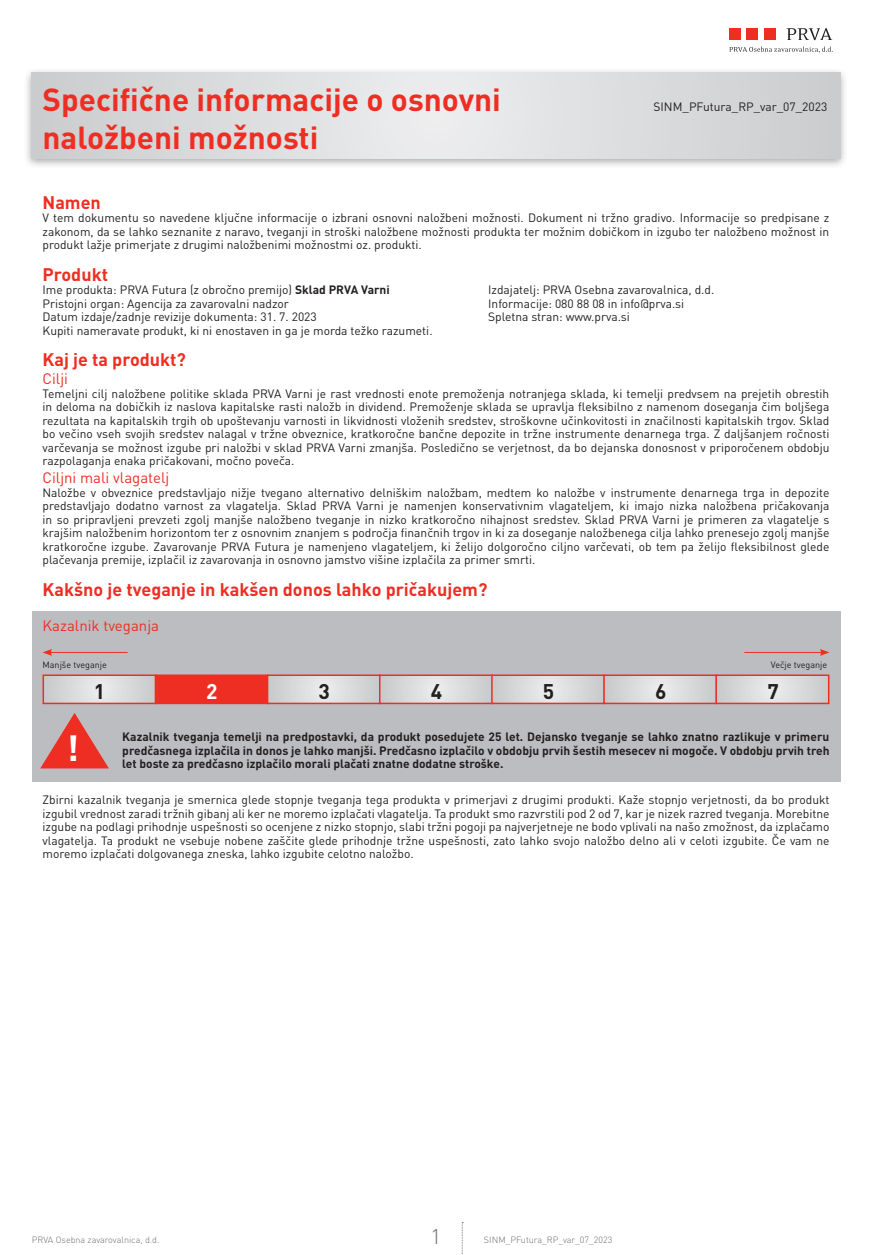
<style>
.page{position:relative;width:872px;height:1255px;background:#fff}
.page>*{position:absolute;margin:0;border:0;box-sizing:border-box;transform-origin:0 0}
.t1{font:700 36px "DIN Pro";color:#fff}
.t2{font:700 31.5px "DIN Pro";color:#ee2e22}
.t3{font:700 21px "DIN Pro";color:#231f20}
.t4{font:300 21px "DIN Pro";color:#6c6d70}
.t5{font:700 21px "DIN Pro";color:#fff}
.t6{font:700 18px "DIN Pro";color:#ee2e22}
.t7{font:15px "DIN Pro";color:#ee2e22}
.t8{font:12px/13.5px "DIN Pro";color:#231f20;text-align:justify}
.t9{font:700 12px/13.5px "DIN Pro";color:#231f20;text-align:justify}
.t10{font:300 9px "DIN Pro";color:#6c6d70}
.t11{font:9px "DIN Pro";color:#231f20}
.s1{font-weight:700}
</style>
<div class="page">
<svg style="left:462px;top:1222px;width:1px;height:33px"></svg>
<div style="left:729px;top:28px;width:11px;height:12px;background:#ee2e22"></div>
<div style="left:746px;top:28px;width:12px;height:12px;background:#ee2e22"></div>
<div style="left:764px;top:28px;width:11px;height:12px;background:#ee2e22"></div>
<svg style="left:786px;top:28px;width:46px;height:12px"></svg>
<svg style="left:729px;top:47px;width:103px;height:6px"></svg>
<div style="left:24px;top:67px;width:824px;height:103px;background:#231f20;opacity:.4"></div>
<svg style="left:32px;top:72px;width:808px;height:86px;background:#dbdcde"></svg>
<div style="left:32px;top:611px;width:808px;height:170px;background:#bcbdc0"></div>
<svg style="left:46px;top:677px;width:107px;height:24px;background:#d9dadc"></svg>
<div style="left:43px;top:674px;width:113px;height:30px;border:2px solid #ee2e22"></div>
<div style="left:155px;top:674px;width:114px;height:30px;background:#ee2e22;border:2px solid #ee2e22"></div>
<svg style="left:270px;top:677px;width:108px;height:24px;background:#d9dadc"></svg>
<div style="left:267px;top:674px;width:114px;height:30px;border:2px solid #ee2e22"></div>
<svg style="left:382px;top:677px;width:108px;height:24px;background:#d9dadc"></svg>
<div style="left:379px;top:674px;width:114px;height:30px;border:2px solid #ee2e22"></div>
<svg style="left:494px;top:677px;width:108px;height:24px;background:#d9dadc"></svg>
<div style="left:491px;top:674px;width:114px;height:30px;border:2px solid #ee2e22"></div>
<svg style="left:606px;top:677px;width:108px;height:24px;background:#d9dadc"></svg>
<div style="left:603px;top:674px;width:114px;height:30px;border:2px solid #ee2e22"></div>
<svg style="left:718px;top:677px;width:108px;height:24px;background:#d9dadc"></svg>
<div style="left:715px;top:674px;width:114px;height:30px;border:2px solid #ee2e22"></div>
<svg style="left:40px;top:713px;width:69px;height:55px"></svg>
<hr style="left:50px;top:652px;width:78px;height:1px;background:#ee2e22">
<svg style="left:43px;top:649px;width:9px;height:7px"></svg>
<hr style="left:744px;top:652px;width:78px;height:1px;background:#ee2e22">
<svg style="left:820px;top:649px;width:9px;height:7px"></svg>
<h2 class="t2" style="left:43px;top:78px;width:460px">Specifične informacije o osnovni</h2>
<h2 class="t2" style="left:43px;top:116px;width:277px">naložbeni možnosti</h2>
<p class="t8" style="left:653px;top:99px;width:175px">SINM_PFutura_RP_var_07_2023</p>
<h3 class="t6" style="left:43px;top:190px;width:60px">Namen</h3>
<p class="t8" style="left:43px;top:211px;width:788px">V tem dokumentu so navedene ključne informacije o izbrani osnovni naložbeni možnosti. Dokument ni tržno gradivo. Informacije so predpisane z zakonom, da se lahko seznanite z naravo, tveganji in stroški naložbene možnosti produkta ter možnim dobičkom in izgubo ter naložbeno možnost in produkt lažje primerjate z drugimi naložbenimi možnostmi oz. produkti.</p>
<h3 class="t6" style="left:43px;top:262px;width:67px">Produkt</h3>
<p class="t8" style="left:43px;top:283px;width:349px">Ime produkta: PRVA Futura (z obročno premijo) <span class="s1">Sklad PRVA Varni</span></p>
<p class="t8" style="left:488px;top:283px;width:227px">Izdajatelj: PRVA Osebna zavarovalnica, d.d.</p>
<p class="t8" style="left:43px;top:296px;width:248px">Pristojni organ: Agencija za zavarovalni nadzor</p>
<p class="t8" style="left:488px;top:296px;width:197px">Informacije: 080 88 08 in info@prva.si</p>
<p class="t8" style="left:43px;top:310px;width:276px">Datum izdaje/zadnje revizije dokumenta: 31. 7. 2023</p>
<p class="t8" style="left:488px;top:310px;width:143px">Spletna stran: www.prva.si</p>
<p class="t8" style="left:43px;top:323px;width:391px">Kupiti nameravate produkt, ki ni enostaven in ga je morda težko razumeti.</p>
<h3 class="t6" style="left:43px;top:347px;width:145px">Kaj je ta produkt?</h3>
<p class="t7" style="left:43px;top:369px;width:27px">Cilji</p>
<p class="t8" style="left:43px;top:386px;width:788px">Temeljni cilj naložbene politike sklada PRVA Varni je rast vrednosti enote premoženja notranjega sklada, ki temelji predvsem na prejetih obrestih in deloma na dobičkih iz naslova kapitalske rasti naložb in dividend. Premoženje sklada se upravlja fleksibilno z namenom doseganja čim boljšega rezultata na kapitalskih trgih ob upoštevanju varnosti in likvidnosti vloženih sredstev, stroškovne učinkovitosti in značilnosti kapitalskih trgov. Sklad bo večino vseh svojih sredstev nalagal v tržne obveznice, kratkoročne bančne depozite in tržne instrumente denarnega trga. Z daljšanjem ročnosti varčevanja se možnost izgube pri naložbi v sklad PRVA Varni zmanjša. Posledično se verjetnost, da bo dejanska donosnost v priporočenem obdobju razpolaganja enaka pričakovani, močno poveča.</p>
<p class="t7" style="left:43px;top:468px;width:128px">Ciljni mali vlagatelj</p>
<p class="t8" style="left:43px;top:485px;width:788px">Naložbe v obveznice predstavljajo nižje tvegano alternativo delniškim naložbam, medtem ko naložbe v instrumente denarnega trga in depozite predstavljajo dodatno varnost za vlagatelja. Sklad PRVA Varni je namenjen konservativnim vlagateljem, ki imajo nizka naložbena pričakovanja in so pripravljeni prevzeti zgolj manjše naložbeno tveganje in nizko kratkoročno nihajnost sredstev. Sklad PRVA Varni je primeren za vlagatelje s krajšim naložbenim horizontom ter z osnovnim znanjem s področja finančnih trgov in ki za doseganje naložbenega cilja lahko prenesejo zgolj manjše kratkoročne izgube. Zavarovanje PRVA Futura je namenjeno vlagateljem, ki želijo dolgoročno ciljno varčevati, ob tem pa želijo fleksibilnost glede plačevanja premije, izplačil iz zavarovanja in osnovno jamstvo višine izplačila za primer smrti.</p>
<h3 class="t6" style="left:43px;top:577px;width:446px">Kakšno je tveganje in kakšen donos lahko pričakujem?</h3>
<p class="t7" style="left:43px;top:615px;width:118px">Kazalnik tveganja</p>
<p class="t11" style="left:43px;top:658px;width:66px">Manjše tveganje</p>
<p class="t11" style="left:771px;top:658px;width:58px">Večje tveganje</p>
<h1 class="t1" style="left:67px;top:723px;width:14px">!</h1>
<h3 class="t3" style="left:94px;top:676px;width:13px">1</h3>
<h3 class="t5" style="left:206px;top:676px;width:13px">2</h3>
<h3 class="t3" style="left:318px;top:676px;width:13px">3</h3>
<h3 class="t3" style="left:431px;top:676px;width:13px">4</h3>
<h3 class="t3" style="left:543px;top:676px;width:13px">5</h3>
<h3 class="t3" style="left:655px;top:676px;width:13px">6</h3>
<h3 class="t3" style="left:767px;top:676px;width:13px">7</h3>
<p class="t9" style="left:122px;top:729px;width:708px">Kazalnik tveganja temelji na predpostavki, da produkt posedujete 25 let. Dejansko tveganje se lahko znatno razlikuje v primeru predčasnega izplačila in donos je lahko manjši. Predčasno izplačilo v obdobju prvih šestih mesecev ni mogoče. V obdobju prvih treh let boste za predčasno izplačilo morali plačati znatne dodatne stroške.</p>
<p class="t8" style="left:43px;top:792px;width:788px">Zbirni kazalnik tveganja je smernica glede stopnje tveganja tega produkta v primerjavi z drugimi produkti. Kaže stopnjo verjetnosti, da bo produkt izgubil vrednost zaradi tržnih gibanj ali ker ne moremo izplačati vlagatelja. Ta produkt smo razvrstili pod 2 od 7, kar je nizek razred tveganja. Morebitne izgube na podlagi prihodnje uspešnosti so ocenjene z nizko stopnjo, slabi tržni pogoji pa najverjetneje ne bodo vplivali na našo zmožnost, da izplačamo vlagatelja. Ta produkt ne vsebuje nobene zaščite glede prihodnje tržne uspešnosti, zato lahko svojo naložbo delno ali v celoti izgubite. Če vam ne moremo izplačati dolgovanega zneska, lahko izgubite celotno naložbo.</p>
<p class="t10" style="left:32px;top:1233px;width:129px">PRVA Osebna zavarovalnica, d.d.</p>
<h3 class="t4" style="left:430px;top:1221px;width:12px">1</h3>
<p class="t10" style="left:484px;top:1233px;width:130px">SINM_PFutura_RP_var_07_2023</p>
</div>
